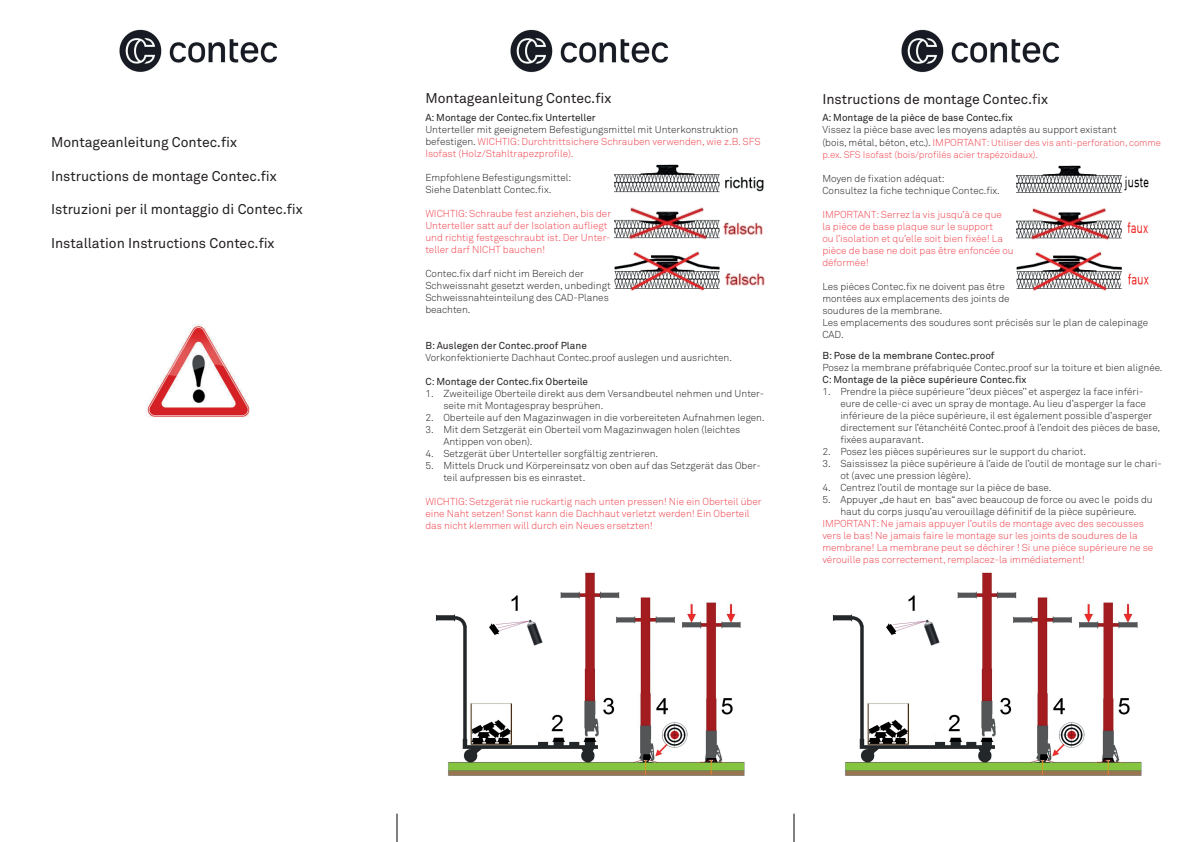
<style>
.page{position:relative;width:1191px;height:842px;background:#fff}
.page>*{position:absolute;margin:0;border:0;box-sizing:border-box;transform-origin:0 0}
.t1{font:14px "Akkurat Std";color:#231f20}
.t2{font:300 10px/12px "Akkurat Std";color:#231f20}
.t3{font:300 10px/12px "Akkurat Std";color:#ee434d}
.t4{font:10px "Akkurat Std";color:#231f20}
.t5{font:300 9.5px/12.5px "Akkurat Std";color:#ee434d}
.s1{color:#231f20}
.s2{font-size:10px;color:#231f20}
.s3{font-size:10px}
</style>
<div class="page">
<img style="left:614px;top:164px;width:151px;height:127px">
<img style="left:436px;top:572px;width:309px;height:204px">
<img style="left:1016px;top:165px;width:133px;height:126px">
<img style="left:833px;top:572px;width:309px;height:204px">
<svg style="left:397px;top:814px;width:1px;height:28px"></svg>
<svg style="left:794px;top:814px;width:1px;height:28px"></svg>
<img style="left:146px;top:325px;width:104px;height:92px">
<img style="left:510px;top:29px;width:158px;height:44px">
<img style="left:119px;top:29px;width:159px;height:43px">
<img style="left:901px;top:29px;width:158px;height:44px">
<h1 class="t1" style="left:51px;top:134px;width:187px">Montageanleitung Contec.fix</h1>
<h1 class="t1" style="left:51px;top:168px;width:227px">Instructions de montage Contec.fix</h1>
<h1 class="t1" style="left:51px;top:201px;width:253px">Istruzioni per il montaggio di Contec.fix</h1>
<h1 class="t1" style="left:51px;top:235px;width:225px">Installation Instructions Contec.fix</h1>
<h1 class="t1" style="left:425px;top:90px;width:187px">Montageanleitung Contec.fix</h1>
<p class="t4" style="left:425px;top:112px;width:172px">A: Montage der Contec.fix Unterteller</p>
<p class="t3" style="left:425px;top:124px;width:337px"><span class="s1">Unterteller mit geeignetem Befestigungsmittel mit Unterkonstruktion befestigen.</span> WICHTIG: Durchtrittsichere Schrauben verwenden, wie z.B. SFS<br>Isofast (Holz/Stahltrapezprofile).</p>
<p class="t2" style="left:425px;top:172px;width:148px">Empfohlene Befestigungsmittel:<br>Siehe Datenblatt Contec.fix.</p>
<p class="t3" style="left:425px;top:208px;width:187px">WICHTIG: Schraube fest anziehen, bis der Unterteller satt auf der Isolation aufliegt und richtig festgeschraubt ist. Der Unter&shy;teller darf NICHT bauchen!</p>
<p class="t2" style="left:425px;top:268px;width:187px">Contec.fix darf nicht im Bereich der<br>Schweissnaht gesetzt werden, unbedingt<br>Schweissnahteinteilung des CAD-Planes beachten.</p>
<p class="t4" style="left:425px;top:340px;width:163px">B: Auslegen der Contec.proof Plane</p>
<p class="t2" style="left:425px;top:352px;width:308px">Vorkonfektionierte Dachhaut Contec.proof auslegen und ausrichten.</p>
<p class="t4" style="left:425px;top:376px;width:164px">C: Montage der Contec.fix Oberteile</p>
<p class="t2" style="left:443px;top:388px;width:322px;text-indent:-18px">1. Zweiteilige Oberteile direkt aus dem Versandbeutel nehmen und Unter&shy;seite mit Montagespray besprühen.</p>
<p class="t2" style="left:425px;top:412px;width:341px">2. Oberteile auf den Magazinwagen in die vorbereiteten Aufnahmen legen.</p>
<p class="t2" style="left:443px;top:424px;width:298px;text-indent:-18px">3. Mit dem Setzgerät ein Oberteil vom Magazinwagen holen (leichtes<br>Antippen von oben).</p>
<p class="t2" style="left:425px;top:448px;width:234px">4. Setzgerät über Unterteller sorgfältig zentrieren.</p>
<p class="t2" style="left:443px;top:460px;width:319px;text-indent:-18px">5. Mittels Druck und Körpereinsatz von oben auf das Setzgerät das Ober&shy;teil aufpressen bis es einrastet.</p>
<p class="t3" style="left:425px;top:496px;width:338px">WICHTIG: Setzgerät nie ruckartig nach unten pressen! Nie ein Oberteil über eine Naht setzen! Sonst kann die Dachhaut verletzt werden! Ein Oberteil das nicht klemmen will durch ein Neues ersetzten!</p>
<h1 class="t1" style="left:822px;top:91px;width:227px">Instructions de montage Contec.fix</h1>
<p class="t4" style="left:822px;top:112px;width:192px">A: Montage de la pièce de base Contec.fix</p>
<p class="t2" style="left:822px;top:124px;width:296px">Vissez la pièce base avec les moyens adaptés au support existant</p>
<p class="t5" style="left:822px;top:136px;width:340px"><span class="s2">(bois, métal, béton, etc.).</span> <span class="s3">IMPORTANT:</span> Utiliser des vis anti-perforation, comme p.ex. SFS Isofast (bois/profilés acier trapézoïdaux).</p>
<p class="t2" style="left:822px;top:173px;width:179px">Moyen de fixation adéquat:<br>Consultez la fiche technique Contec.fix.</p>
<p class="t3" style="left:822px;top:209px;width:193px">IMPORTANT: Serrez la vis jusqu’à ce que<br>la pièce de base plaque sur le support<br>ou l’isolation et qu’elle soit bien fixée! La pièce de base ne doit pas être enfoncée ou déformée!</p>
<p class="t2" style="left:822px;top:281px;width:327px">Les pièces Contec.fix ne doivent pas être<br>montées aux emplacements des joints de<br>soudures de la membrane.<br>Les emplacements des soudures sont précisés sur le plan de calepinage CAD.</p>
<p class="t4" style="left:822px;top:350px;width:174px">B: Pose de la membrane Contec.proof</p>
<p class="t2" style="left:822px;top:361px;width:342px">Posez la membrane préfabriquée Contec.proof sur la toiture et bien alignée.</p>
<p class="t4" style="left:822px;top:374px;width:206px">C: Montage de la pièce supérieure Contec.fix</p>
<p class="t2" style="left:840px;top:385px;width:321px;text-indent:-18px">1. Prendre la pièce supérieure ‘’deux pièces’’ et aspergez la face inféri&shy;eure de celle-ci avec un spray de montage. Au lieu d’asperger la face inférieure de la pièce supérieure, il est également possible d’asperger directement sur l’étanchéité Contec.proof à l’endoit des pièces de base, fixées auparavant.</p>
<p class="t2" style="left:822px;top:445px;width:265px">2. Posez les pièces supérieures sur le support du chariot.</p>
<p class="t2" style="left:840px;top:457px;width:323px;text-indent:-18px">3. Saississez la pièce supérieure à l’aide de l’outil de montage sur le chari&shy;ot (avec une pression légère).</p>
<p class="t2" style="left:822px;top:481px;width:231px">4. Centrez l’outil de montage sur la pièce de base.</p>
<p class="t2" style="left:822px;top:493px;width:332px;text-align:center">5. Appuyer „de haut en bas“ avec beaucoup de force ou avec le poids du haut du corps jusqu’au verouillage définitif de la pièce supérieure.</p>
<p class="t3" style="left:822px;top:517px;width:332px">IMPORTANT: Ne jamais appuyer l’outils de montage avec des secousses vers le bas! Ne jamais faire le montage sur les joints de soudures de la membrane! La membrane peut se déchirer ! Si une pièce supérieure ne se vérouille pas correctement, remplacez-la immédiatement!</p>
</div>
